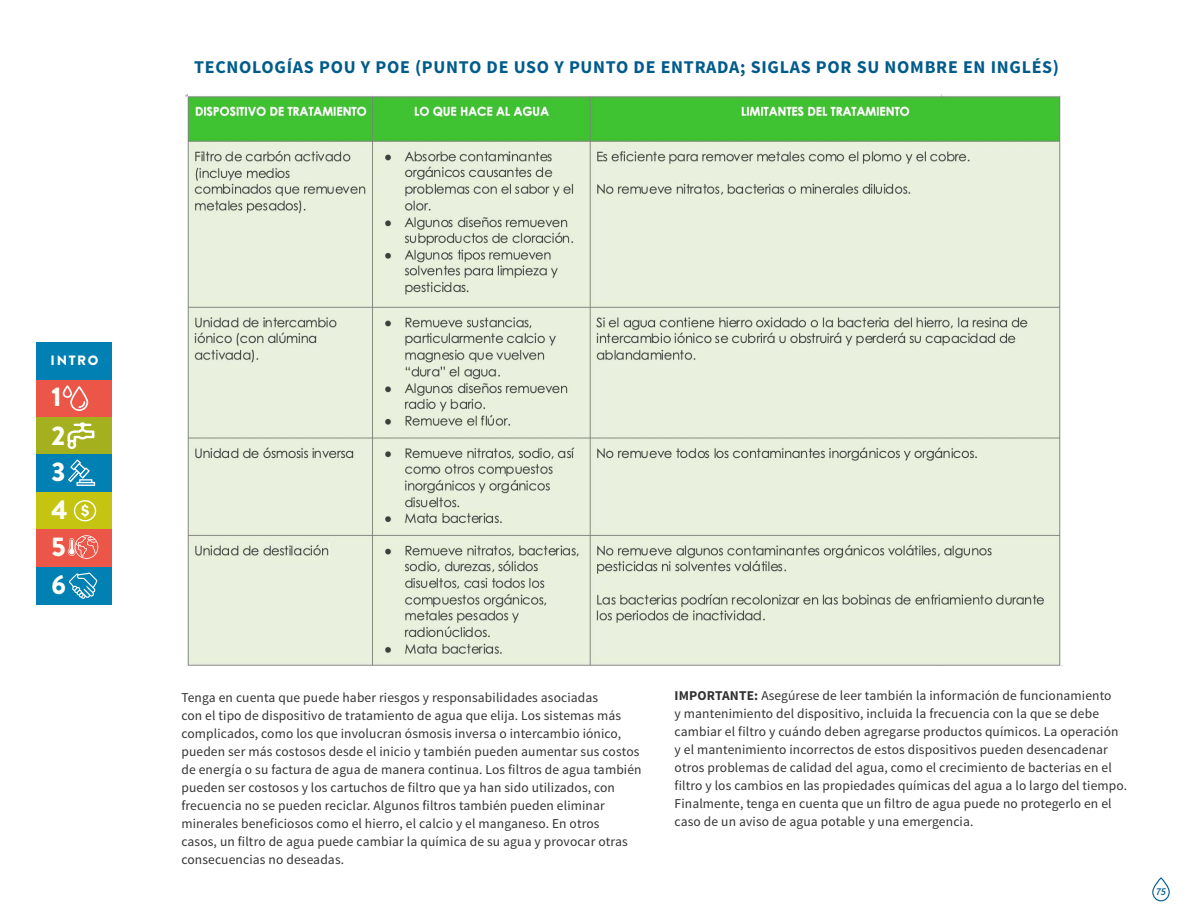
<style>
.page{position:relative;width:1188px;height:918px;background:#fff}
.page>*{position:absolute;margin:0;border:0;box-sizing:border-box;transform-origin:0 0}
.t1{font:900 27px/37.5px "Brandon Grotesque";color:#fffff8}
.t2{font:700 18px "Source Sans Pro";letter-spacing:.04em;color:#015b8b}
.t3{font:13.5px/18px "Source Sans Pro";letter-spacing:.01em;color:#333}
.t4{font:900 13.5px "Brandon Grotesque";letter-spacing:.12em;color:#fffff8}
.t5{font:italic 600 10.5px "Source Sans Pro";color:#015b8b}
.s1{font-weight:700}
</style>
<div class="page">
<svg style="left:1152px;top:877px;width:18px;height:25px"></svg>
<img style="left:185px;top:94px;width:878px;height:572px">
<div style="left:36px;top:492px;width:75px;height:37px;background:#c5c511"></div>
<div style="left:36px;top:417px;width:75px;height:37px;background:#a4b01e"></div>
<div style="left:36px;top:567px;width:75px;height:37px;background:#0080b3"></div>
<div style="left:36px;top:379px;width:75px;height:38px;background:#eb5648"></div>
<div style="left:36px;top:529px;width:75px;height:38px;background:#eb5648"></div>
<div style="left:36px;top:454px;width:75px;height:38px;background:#0080b3"></div>
<div style="left:36px;top:342px;width:75px;height:37px;background:#0080b3"></div>
<svg style="left:63px;top:385px;width:25px;height:26px"></svg>
<svg style="left:67px;top:422px;width:27px;height:27px"></svg>
<svg style="left:68px;top:460px;width:27px;height:26px"></svg>
<svg style="left:74px;top:500px;width:22px;height:21px"></svg>
<svg style="left:68px;top:535px;width:30px;height:24px"></svg>
<svg style="left:69px;top:573px;width:28px;height:26px"></svg>
<h2 class="t2" style="left:194px;top:56px;width:866px">TECNOLOGÍAS POU Y POE (PUNTO DE USO Y PUNTO DE ENTRADA; SIGLAS POR SU NOMBRE EN INGLÉS)</h2>
<p class="t4" style="left:51px;top:351px;width:49px">INTRO</p>
<h1 class="t1" style="left:52px;top:379px;width:18px">1<br>2<br>3<br>4<br>5<br>6</h1>
<p class="t3" style="left:181px;top:688px;width:462px">Tenga en cuenta que puede haber riesgos y responsabilidades asociadas<br>con el tipo de dispositivo de tratamiento de agua que elija. Los sistemas más complicados, como los que involucran ósmosis inversa o intercambio iónico, pueden ser más costosos desde el inicio y también pueden aumentar sus costos de energía o su factura de agua de manera continua. Los filtros de agua también pueden ser costosos y los cartuchos de filtro que ya han sido utilizados, con frecuencia no se pueden reciclar. Algunos filtros también pueden eliminar minerales beneficiosos como el hierro, el calcio y el manganeso. En otros<br>casos, un filtro de agua puede cambiar la química de su agua y provocar otras consecuencias no deseadas.</p>
<p class="t3" style="left:675px;top:687px;width:454px"><span class="s1">IMPORTANTE:</span> Asegúrese de leer también la información de funcionamiento<br>y mantenimiento del dispositivo, incluida la frecuencia con la que se debe cambiar el filtro y cuándo deben agregarse productos químicos. La operación y el mantenimiento incorrectos de estos dispositivos pueden desencadenar otros problemas de calidad del agua, como el crecimiento de bacterias en el filtro y los cambios en las propiedades químicas del agua a lo largo del tiempo.<br>Finalmente, tenga en cuenta que un filtro de agua puede no protegerlo en el caso de un aviso de agua potable y una emergencia.</p>
<p class="t5" style="left:1156px;top:885px;width:12px">75</p>
</div>
